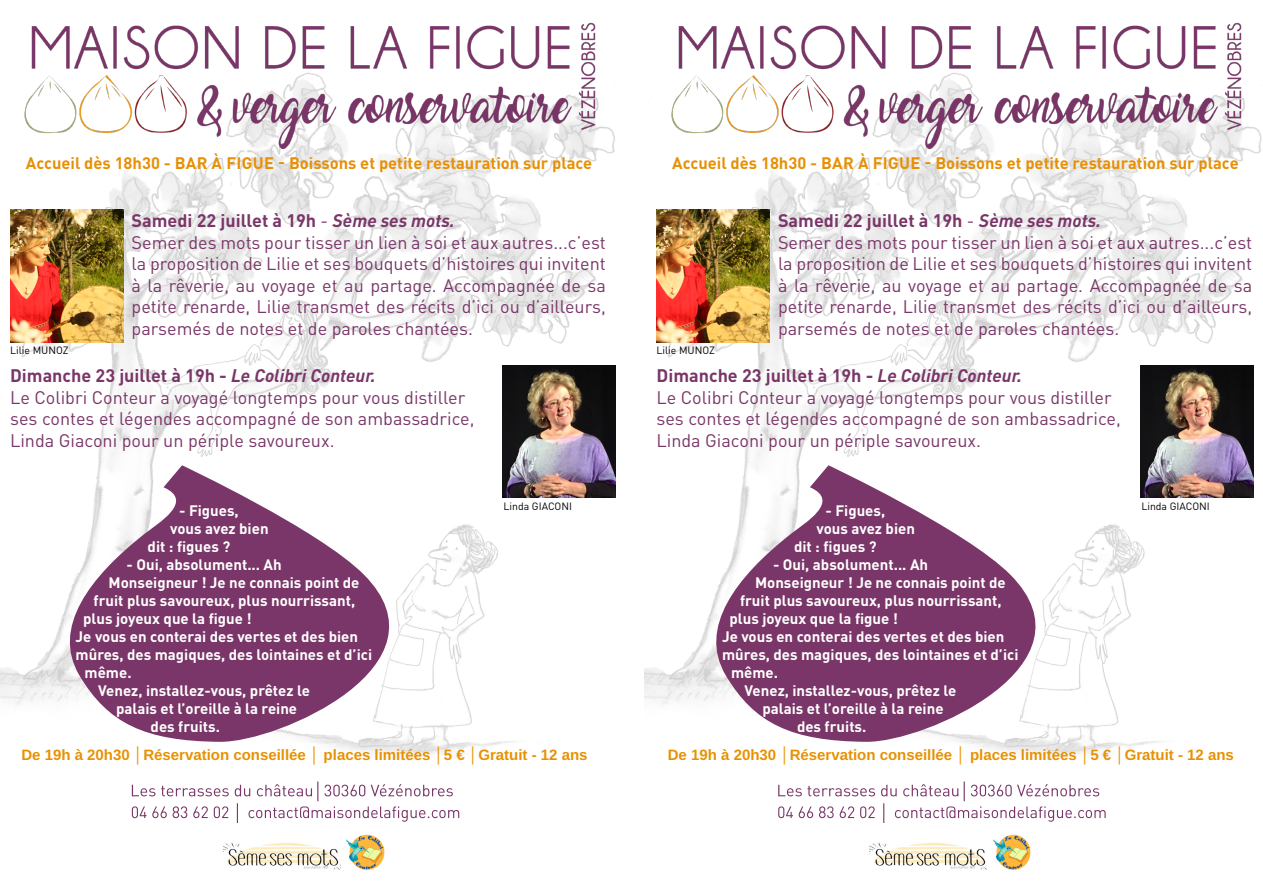
<style>
.page{position:relative;width:1263px;height:893px;background:#fff}
.page>*{position:absolute;margin:0;border:0;box-sizing:border-box;transform-origin:0 0}
.t1{font:18px/21.6px "DIN Pro";color:#7a3668}
.t2{font:700 16.5px "DIN Pro";color:#e79005}
.t3{font:700 15px "DIN Pro";color:#fff}
.t4{font:15px "Arimo";color:#e89100}
.t5{font:10.5px "DIN Pro";color:#000}
.s1{font-weight:700}
.s2{font-weight:700;font-style:italic}
</style>
<div class="page">
<img style="left:0;top:127px;width:616px;height:684px">
<img style="left:645px;top:127px;width:617px;height:630px">
<svg style="left:51px;top:465px;width:403px;height:277px;fill:#7a3668"></svg>
<svg style="left:697px;top:465px;width:403px;height:277px;fill:#7a3668"></svg>
<img style="left:502px;top:365px;width:113px;height:133px">
<img style="left:1140px;top:365px;width:113px;height:133px">
<img style="left:10px;top:210px;width:113px;height:133px">
<img style="left:656px;top:210px;width:114px;height:133px">
<img style="left:5px;top:22px;width:600px;height:139px">
<img style="left:651px;top:22px;width:600px;height:139px">
<svg style="left:132px;top:781px;width:327px;height:42px"></svg>
<svg style="left:778px;top:781px;width:328px;height:42px"></svg>
<img style="left:346px;top:834px;width:39px;height:36px">
<img style="left:993px;top:834px;width:38px;height:36px">
<img style="left:223px;top:842px;width:117px;height:28px">
<img style="left:870px;top:842px;width:116px;height:28px">
<p class="t2" style="left:26px;top:149px;width:568px">Accueil dès 18h30 - BAR À FIGUE - Boissons et petite restauration sur place</p>
<p class="t2" style="left:672px;top:149px;width:568px">Accueil dès 18h30 - BAR À FIGUE - Boissons et petite restauration sur place</p>
<p class="t1" style="left:132px;top:208px;width:476px"><span class="s1">Samedi 22 juillet à 19h</span> - <span class="s2">Sème ses mots.<br></span>Semer des mots pour tisser un lien à soi et aux autres...c’est la proposition de Lilie et ses bouquets d’histoires qui invitent à la rêverie, au voyage et au partage. Accompagnée de sa petite renarde, Lilie transmet des récits d’ici ou d’ailleurs, parsemés de notes et de paroles chantées.</p>
<p class="t1" style="left:778px;top:208px;width:476px"><span class="s1">Samedi 22 juillet à 19h</span> - <span class="s2">Sème ses mots.<br></span>Semer des mots pour tisser un lien à soi et aux autres...c’est la proposition de Lilie et ses bouquets d’histoires qui invitent à la rêverie, au voyage et au partage. Accompagnée de sa petite renarde, Lilie transmet des récits d’ici ou d’ailleurs, parsemés de notes et de paroles chantées.</p>
<p class="t5" style="left:10px;top:342px;width:60px">Lilie MUNOZ</p>
<p class="t5" style="left:656px;top:342px;width:60px">Lilie MUNOZ</p>
<p class="t1" style="left:10px;top:363px;width:466px"><span class="s1">Dimanche 23 juillet à 19h -</span> <span class="s2">Le Colibri Conteur.<br></span>Le Colibri Conteur a voyagé longtemps pour vous distiller ses contes et légendes accompagné de son ambassadrice, Linda Giaconi pour un périple savoureux.</p>
<p class="t1" style="left:656px;top:363px;width:466px"><span class="s1">Dimanche 23 juillet à 19h -</span> <span class="s2">Le Colibri Conteur.<br></span>Le Colibri Conteur a voyagé longtemps pour vous distiller ses contes et légendes accompagné de son ambassadrice, Linda Giaconi pour un périple savoureux.</p>
<p class="t3" style="left:179px;top:498px;width:61px">- Figues,</p>
<p class="t3" style="left:170px;top:516px;width:100px">vous avez bien</p>
<p class="t3" style="left:148px;top:534px;width:84px">dit : figues ?</p>
<p class="t3" style="left:127px;top:552px;width:157px">- Oui, absolument... Ah</p>
<p class="t3" style="left:109px;top:570px;width:252px">Monseigneur ! Je ne connais point de</p>
<p class="t3" style="left:94px;top:588px;width:263px">fruit plus savoureux, plus nourrissant,</p>
<p class="t3" style="left:83px;top:606px;width:170px">plus joyeux que la figue !</p>
<p class="t3" style="left:76px;top:624px;width:284px">Je vous en conterai des vertes et des bien</p>
<p class="t3" style="left:76px;top:642px;width:298px">mûres, des magiques, des lointaines et d’ici</p>
<p class="t3" style="left:85px;top:660px;width:48px">même.</p>
<p class="t3" style="left:98px;top:678px;width:213px">Venez, installez-vous, prêtez le</p>
<p class="t3" style="left:116px;top:696px;width:183px">palais et l’oreille à la reine</p>
<p class="t3" style="left:151px;top:714px;width:71px">des fruits.</p>
<p class="t5" style="left:503px;top:498px;width:70px">Linda GIACONI</p>
<p class="t5" style="left:1141px;top:498px;width:70px">Linda GIACONI</p>
<p class="t3" style="left:825px;top:498px;width:61px">- Figues,</p>
<p class="t3" style="left:816px;top:516px;width:100px">vous avez bien</p>
<p class="t3" style="left:794px;top:534px;width:84px">dit : figues ?</p>
<p class="t3" style="left:773px;top:552px;width:157px">- Oui, absolument... Ah</p>
<p class="t3" style="left:755px;top:570px;width:252px">Monseigneur ! Je ne connais point de</p>
<p class="t3" style="left:740px;top:588px;width:263px">fruit plus savoureux, plus nourrissant,</p>
<p class="t3" style="left:729px;top:606px;width:170px">plus joyeux que la figue !</p>
<p class="t3" style="left:722px;top:624px;width:284px">Je vous en conterai des vertes et des bien</p>
<p class="t3" style="left:722px;top:642px;width:298px">mûres, des magiques, des lointaines et d’ici</p>
<p class="t3" style="left:731px;top:660px;width:48px">même.</p>
<p class="t3" style="left:744px;top:678px;width:213px">Venez, installez-vous, prêtez le</p>
<p class="t3" style="left:762px;top:696px;width:183px">palais et l’oreille à la reine</p>
<p class="t3" style="left:797px;top:714px;width:71px">des fruits.</p>
<p class="t4" style="left:21px;top:745px;width:568px">De 19h à 20h30 │Réservation conseillée │ places limitées │5 € │Gratuit - 12 ans</p>
<p class="t4" style="left:668px;top:745px;width:568px">De 19h à 20h30 │Réservation conseillée │ places limitées │5 € │Gratuit - 12 ans</p>
</div>
